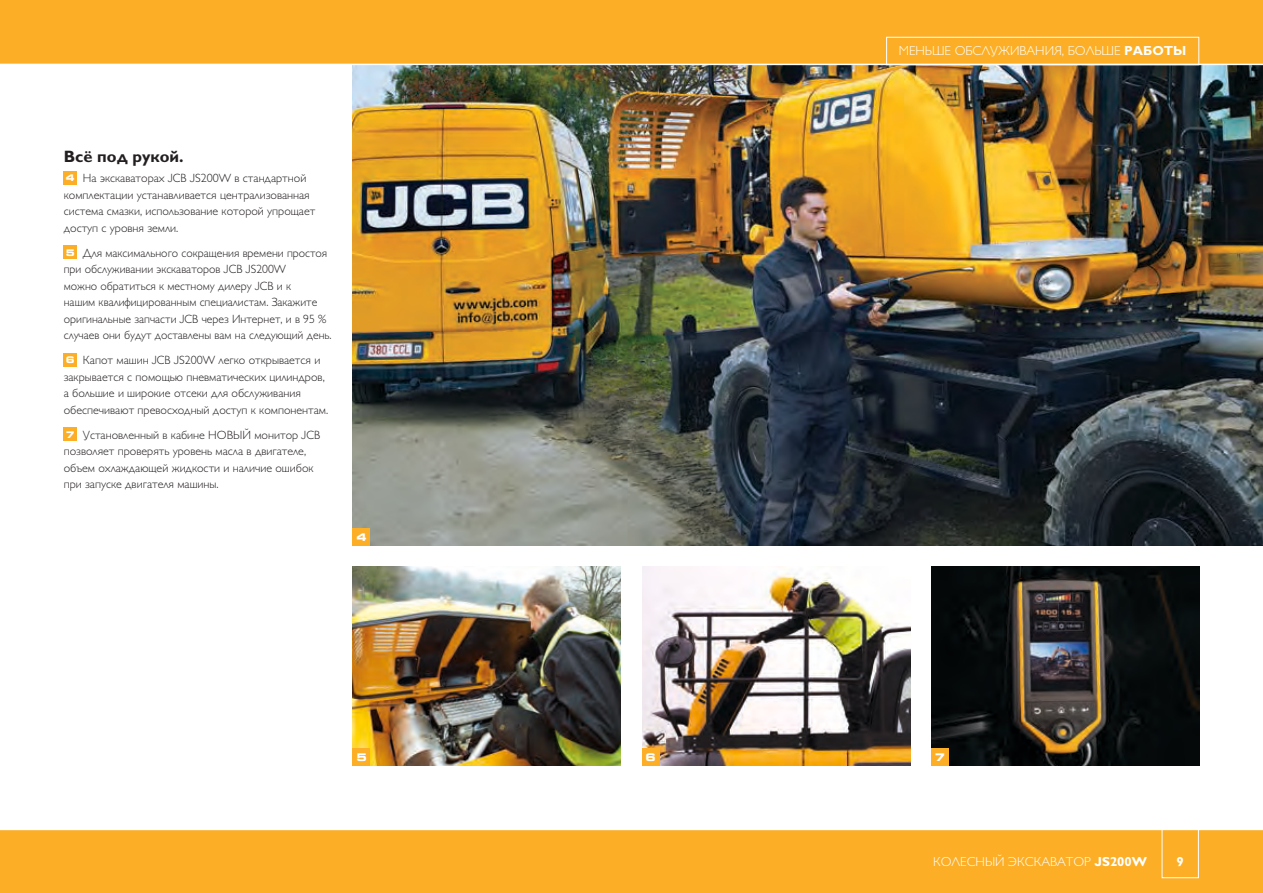
<style>
.page{position:relative;width:1263px;height:893px;background:#fff}
.page>*{position:absolute;margin:0;border:0;box-sizing:border-box;transform-origin:0 0}
.t1{font:700 16.5px "Gill Sans Cyr";color:#231f20}
.t2{font:300 13.2px "Gill Sans Cyr";color:#fff}
.t3{font:700 13.2px "Gill Sans Cyr";color:#fff}
.t4{font:300 12px/16.5px "Gill Sans Cyr";color:#231f20}
.t5{font:700 expanded 10.5px "Square 721 BT";color:#fff}
.s1{font-family:"Square 721 BT";font-weight:700;font-stretch:expanded;font-size:9.15px;color:#fff}
.s2{font-family:"JCB Euro"}
.s3{font-weight:700}
.s4{font-family:"JCB Euro";font-weight:700}
</style>
<div class="page">
<img style="left:353px;top:567px;width:268px;height:198px">
<img style="left:642px;top:567px;width:268px;height:198px">
<img style="left:931px;top:567px;width:268px;height:198px">
<div style="left:0;top:829px;width:1263px;height:64px;background:#fcaf26"></div>
<img style="left:353px;top:65px;width:910px;height:481px">
<div style="left:0;top:0;width:1263px;height:64px;background:#fcaf26"></div>
<div style="left:64px;top:171px;width:13px;height:13px;background:#fcaf26"></div>
<div style="left:64px;top:246px;width:13px;height:13px;background:#fcaf26"></div>
<div style="left:64px;top:353px;width:13px;height:13px;background:#fcaf26"></div>
<div style="left:64px;top:428px;width:13px;height:13px;background:#fcaf26"></div>
<div style="left:886px;top:37px;width:313px;height:28px;border:1px solid #fff"></div>
<div style="left:353px;top:748px;width:17px;height:17px;background:#fcaf26"></div>
<div style="left:353px;top:529px;width:17px;height:17px;background:#fcaf26"></div>
<div style="left:642px;top:748px;width:17px;height:17px;background:#fcaf26"></div>
<div style="left:931px;top:748px;width:17px;height:17px;background:#fcaf26"></div>
<div style="left:1162px;top:819px;width:37px;height:59px;border:1px solid #fff"></div>
<hr style="left:0;top:829px;width:1263px;height:1px;background:#fff">
<h1 class="t1" style="left:64px;top:146px;width:121px">Всё под рукой.</h1>
<p class="t4" style="left:64px;top:170px;width:253px"><span class="s1">4</span> На экскаваторах <span class="s2">JCB J</span>S200W в стандартной комплектации устанавливается централизованная система смазки, использование которой упрощает доступ с уровня земли.</p>
<p class="t4" style="left:64px;top:244px;width:269px"><span class="s1">5</span> Для максимального сокращения времени простоя при обслуживании экскаваторов <span class="s2">JCB J</span>S200W<br>можно обратиться к местному дилеру <span class="s2">JCB</span> и к<br>нашим квалифицированным специалистам. Закажите оригинальные запчасти <span class="s2">JCB</span> через Интернет, и в 95 % случаев они будут доставлены вам на следующий день.</p>
<p class="t4" style="left:64px;top:352px;width:266px"><span class="s1">6</span> Капот машин <span class="s2">JCB J</span>S200W легко открывается и закрывается с помощью пневматических цилиндров, а большие и широкие отсеки для обслуживания обеспечивают превосходный доступ к компонентам.</p>
<p class="t4" style="left:64px;top:426px;width:258px"><span class="s1">7</span> Установленный в кабине НОВЫЙ монитор <span class="s2">JCB </span>позволяет проверять уровень масла в двигателе, объем охлаждающей жидкости и наличие ошибок при запуске двигателя машины.</p>
<p class="t5" style="left:356px;top:531px;width:12px">4</p>
<p class="t5" style="left:356px;top:751px;width:12px">5</p>
<p class="t2" style="left:899px;top:43px;width:289px">МЕНЬШЕ ОБСЛУЖИВАНИЯ, БОЛЬШЕ <span class="s3">РАБОТЫ</span></p>
<p class="t5" style="left:645px;top:751px;width:12px">6</p>
<p class="t5" style="left:935px;top:751px;width:12px">7</p>
<p class="t2" style="left:933px;top:854px;width:216px">КОЛЕСНЫЙ ЭКСКАВАТОР <span class="s4">J</span><span class="s3">S200W</span></p>
<p class="t3" style="left:1176px;top:854px;width:9px">9</p>
</div>
